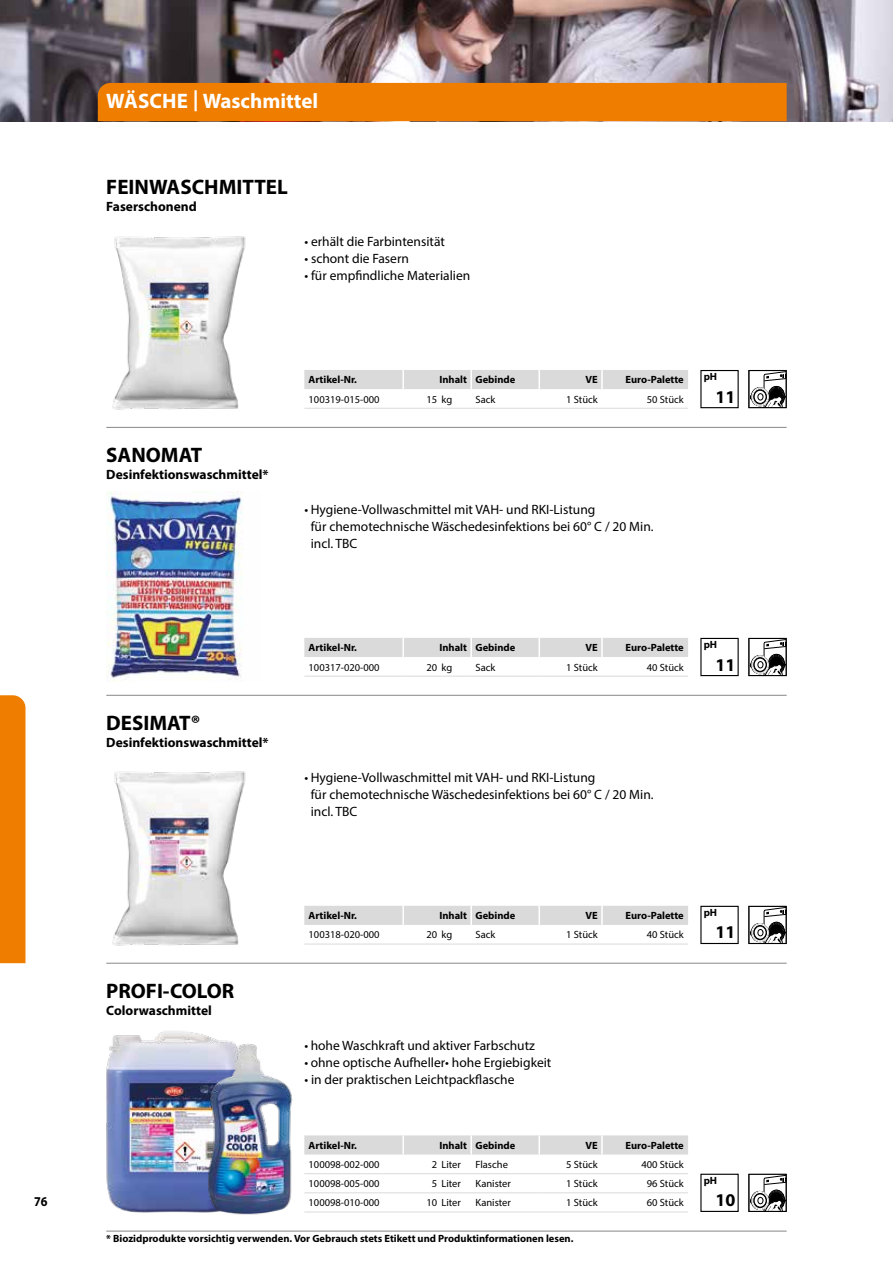
<style>
.page{position:relative;width:893px;height:1263px;background:#fff}
.page>*{position:absolute;margin:0;border:0;box-sizing:border-box;transform-origin:0 0}
.t1{font:700 21px "Myriad Pro";color:#000}
.t2{font:700 21px "Myriad Pro";color:#fff}
.t3{font:700 18px "Myriad Pro";color:#000}
.t4{font:13.5px/17px "Myriad Pro";color:#000}
.t5{font:700 13.5px "Myriad Pro";color:#000}
.t6{font:700 13.5px "Myriad Pro";color:#000;scale:.9 1}
.t7{font:700 10.5px "Myriad Pro";color:#000}
.t8{font:10.5px "Myriad Pro";color:#000}
</style>
<div class="page">
<img style="left:0;top:0;width:893px;height:121px">
<div style="left:0;top:695px;width:26px;height:268px;background:#ef7d00"></div>
<div style="left:98px;top:83px;width:689px;height:38px;background:#ef7d00"></div>
<hr style="left:106px;top:427px;width:681px;height:1px;background:#878787">
<div style="left:700px;top:370px;width:39px;height:38px;border:1px solid #000"></div>
<hr style="left:106px;top:695px;width:681px;height:1px;background:#878787">
<div style="left:700px;top:638px;width:39px;height:38px;border:1px solid #000"></div>
<hr style="left:106px;top:1231px;width:681px;height:1px;background:#878787">
<img style="left:106px;top:1031px;width:109px;height:182px">
<img style="left:193px;top:1039px;width:100px;height:176px">
<div style="left:700px;top:1174px;width:39px;height:38px;border:1px solid #000"></div>
<svg style="left:750px;top:1176px;width:35px;height:34px"></svg>
<div style="left:748px;top:1174px;width:39px;height:38px;border:1px solid #000"></div>
<svg style="left:304px;top:1135px;width:384px;height:19px"></svg>
<hr style="left:304px;top:1173px;width:99px;height:1px;background:#dadada">
<hr style="left:403px;top:1173px;width:38px;height:1px;background:#dadada">
<hr style="left:441px;top:1173px;width:30px;height:1px;background:#dadada">
<hr style="left:471px;top:1173px;width:68px;height:1px;background:#dadada">
<hr style="left:539px;top:1173px;width:63px;height:1px;background:#dadada">
<hr style="left:602px;top:1173px;width:86px;height:1px;background:#dadada">
<hr style="left:304px;top:1192px;width:99px;height:1px;background:#dadada">
<hr style="left:403px;top:1192px;width:38px;height:1px;background:#dadada">
<hr style="left:441px;top:1192px;width:30px;height:1px;background:#dadada">
<hr style="left:471px;top:1192px;width:68px;height:1px;background:#dadada">
<hr style="left:539px;top:1192px;width:63px;height:1px;background:#dadada">
<hr style="left:602px;top:1192px;width:86px;height:1px;background:#dadada">
<hr style="left:304px;top:1211px;width:99px;height:1px;background:#dadada">
<hr style="left:403px;top:1211px;width:38px;height:1px;background:#dadada">
<hr style="left:441px;top:1211px;width:30px;height:1px;background:#dadada">
<hr style="left:471px;top:1211px;width:68px;height:1px;background:#dadada">
<hr style="left:539px;top:1211px;width:63px;height:1px;background:#dadada">
<hr style="left:602px;top:1211px;width:86px;height:1px;background:#dadada">
<svg style="left:750px;top:640px;width:35px;height:34px"></svg>
<div style="left:748px;top:638px;width:39px;height:38px;border:1px solid #000"></div>
<svg style="left:750px;top:372px;width:35px;height:34px"></svg>
<div style="left:748px;top:370px;width:39px;height:38px;border:1px solid #000"></div>
<div style="left:304px;top:370px;width:384px;height:19px;background:#dadada"></div>
<hr style="left:304px;top:408px;width:99px;height:1px;background:#dadada">
<hr style="left:403px;top:408px;width:38px;height:1px;background:#dadada">
<hr style="left:441px;top:408px;width:30px;height:1px;background:#dadada">
<hr style="left:471px;top:408px;width:68px;height:1px;background:#dadada">
<hr style="left:539px;top:408px;width:63px;height:1px;background:#dadada">
<hr style="left:602px;top:408px;width:86px;height:1px;background:#dadada">
<div style="left:304px;top:638px;width:384px;height:19px;background:#dadada"></div>
<hr style="left:304px;top:676px;width:99px;height:1px;background:#dadada">
<hr style="left:403px;top:676px;width:38px;height:1px;background:#dadada">
<hr style="left:441px;top:676px;width:30px;height:1px;background:#dadada">
<hr style="left:471px;top:676px;width:68px;height:1px;background:#dadada">
<hr style="left:539px;top:676px;width:63px;height:1px;background:#dadada">
<hr style="left:602px;top:676px;width:86px;height:1px;background:#dadada">
<hr style="left:106px;top:963px;width:681px;height:1px;background:#878787">
<div style="left:700px;top:906px;width:39px;height:38px;border:1px solid #000"></div>
<svg style="left:750px;top:908px;width:35px;height:34px"></svg>
<div style="left:748px;top:906px;width:39px;height:38px;border:1px solid #000"></div>
<div style="left:304px;top:906px;width:384px;height:19px;background:#dadada"></div>
<hr style="left:304px;top:944px;width:99px;height:1px;background:#dadada">
<hr style="left:403px;top:944px;width:38px;height:1px;background:#dadada">
<hr style="left:441px;top:944px;width:30px;height:1px;background:#dadada">
<hr style="left:471px;top:944px;width:68px;height:1px;background:#dadada">
<hr style="left:539px;top:944px;width:63px;height:1px;background:#dadada">
<hr style="left:602px;top:944px;width:86px;height:1px;background:#dadada">
<img style="left:106px;top:492px;width:137px;height:189px">
<img style="left:112px;top:236px;width:134px;height:174px">
<img style="left:112px;top:771px;width:134px;height:175px">
<p class="t6" style="left:34px;top:1192px;width:16px">76</p>
<h1 class="t2" style="left:106px;top:87px;width:214px">WÄSCHE | Waschmittel</h1>
<h1 class="t1" style="left:106px;top:174px;width:183px">FEINWASCHMITTEL</h1>
<p class="t5" style="left:106px;top:198px;width:92px">Faserschonend</p>
<p class="t4" style="left:304px;top:233px;width:142px">• erhält die Farbintensität</p>
<p class="t4" style="left:304px;top:250px;width:106px">• schont die Fasern</p>
<p class="t4" style="left:304px;top:267px;width:167px">• für empfindliche Materialien</p>
<h1 class="t1" style="left:106px;top:441px;width:97px">SANOMAT</h1>
<p class="t5" style="left:106px;top:466px;width:164px">Desinfektionswaschmittel*</p>
<p class="t7" style="left:309px;top:373px;width:50px">Artikel-Nr.</p>
<p class="t7" style="left:439px;top:373px;width:77px">Inhalt Gebinde</p>
<p class="t7" style="left:585px;top:373px;width:14px">VE</p>
<p class="t7" style="left:626px;top:373px;width:60px">Euro-Palette</p>
<p class="t8" style="left:309px;top:393px;width:73px">100319-015-000</p>
<p class="t8" style="left:426px;top:393px;width:27px">15 kg</p>
<p class="t8" style="left:475px;top:393px;width:21px">Sack</p>
<p class="t8" style="left:566px;top:393px;width:33px">1 Stück</p>
<p class="t8" style="left:647px;top:393px;width:39px">50 Stück</p>
<p class="t7" style="left:704px;top:370px;width:15px">pH</p>
<h2 class="t3" style="left:715px;top:385px;width:21px">11</h2>
<p class="t4" style="left:311px;top:501px;width:344px;text-indent:-6px">• Hygiene-Vollwaschmittel mit VAH- und RKI-Listung<br>für chemotechnische Wäschedesinfektions bei 60° C / 20 Min. incl. TBC</p>
<h1 class="t1" style="left:106px;top:709px;width:96px">DESIMAT®</h1>
<p class="t5" style="left:106px;top:734px;width:164px">Desinfektionswaschmittel*</p>
<p class="t7" style="left:309px;top:641px;width:50px">Artikel-Nr.</p>
<p class="t7" style="left:439px;top:641px;width:77px">Inhalt Gebinde</p>
<p class="t7" style="left:585px;top:641px;width:14px">VE</p>
<p class="t7" style="left:626px;top:641px;width:60px">Euro-Palette</p>
<p class="t8" style="left:309px;top:660px;width:73px">100317-020-000</p>
<p class="t8" style="left:426px;top:660px;width:27px">20 kg</p>
<p class="t8" style="left:475px;top:660px;width:21px">Sack</p>
<p class="t8" style="left:566px;top:660px;width:33px">1 Stück</p>
<p class="t8" style="left:647px;top:660px;width:39px">40 Stück</p>
<p class="t7" style="left:704px;top:638px;width:15px">pH</p>
<h2 class="t3" style="left:715px;top:653px;width:21px">11</h2>
<p class="t4" style="left:311px;top:769px;width:344px;text-indent:-6px">• Hygiene-Vollwaschmittel mit VAH- und RKI-Listung<br>für chemotechnische Wäschedesinfektions bei 60° C / 20 Min. incl. TBC</p>
<h1 class="t1" style="left:106px;top:977px;width:130px">PROFI-COLOR</h1>
<p class="t5" style="left:106px;top:1002px;width:107px">Colorwaschmittel</p>
<p class="t7" style="left:309px;top:909px;width:50px">Artikel-Nr.</p>
<p class="t7" style="left:439px;top:909px;width:77px">Inhalt Gebinde</p>
<p class="t7" style="left:585px;top:909px;width:14px">VE</p>
<p class="t7" style="left:626px;top:909px;width:60px">Euro-Palette</p>
<p class="t8" style="left:309px;top:928px;width:73px">100318-020-000</p>
<p class="t8" style="left:426px;top:928px;width:27px">20 kg</p>
<p class="t8" style="left:475px;top:928px;width:21px">Sack</p>
<p class="t8" style="left:566px;top:928px;width:33px">1 Stück</p>
<p class="t8" style="left:647px;top:928px;width:39px">40 Stück</p>
<p class="t7" style="left:704px;top:906px;width:15px">pH</p>
<h2 class="t3" style="left:715px;top:920px;width:21px">11</h2>
<p class="t4" style="left:304px;top:1037px;width:232px">• hohe Waschkraft und aktiver Farbschutz</p>
<p class="t4" style="left:304px;top:1054px;width:249px">• ohne optische Aufheller• hohe Ergiebigkeit</p>
<p class="t4" style="left:304px;top:1071px;width:212px">• in der praktischen Leichtpackflasche</p>
<p class="t7" style="left:309px;top:1138px;width:50px">Artikel-Nr.</p>
<p class="t7" style="left:439px;top:1138px;width:77px">Inhalt Gebinde</p>
<p class="t7" style="left:585px;top:1138px;width:14px">VE</p>
<p class="t7" style="left:626px;top:1138px;width:60px">Euro-Palette</p>
<p class="t8" style="left:309px;top:1158px;width:73px">100098-002-000</p>
<p class="t8" style="left:432px;top:1158px;width:31px">2 Liter</p>
<p class="t8" style="left:475px;top:1158px;width:34px">Flasche</p>
<p class="t8" style="left:566px;top:1158px;width:33px">5 Stück</p>
<p class="t8" style="left:641px;top:1158px;width:44px">400 Stück</p>
<p class="t8" style="left:309px;top:1177px;width:73px">100098-005-000</p>
<p class="t8" style="left:432px;top:1177px;width:31px">5 Liter</p>
<p class="t8" style="left:475px;top:1177px;width:37px">Kanister</p>
<p class="t8" style="left:566px;top:1177px;width:33px">1 Stück</p>
<p class="t8" style="left:647px;top:1177px;width:39px">96 Stück</p>
<p class="t8" style="left:309px;top:1196px;width:73px">100098-010-000</p>
<p class="t8" style="left:426px;top:1196px;width:36px">10 Liter</p>
<p class="t8" style="left:475px;top:1196px;width:37px">Kanister</p>
<p class="t8" style="left:566px;top:1196px;width:33px">1 Stück</p>
<p class="t8" style="left:647px;top:1196px;width:39px">60 Stück</p>
<p class="t7" style="left:106px;top:1231px;width:469px">* Biozidprodukte vorsichtig verwenden. Vor Gebrauch stets Etikett und Produktinformationen lesen.</p>
<p class="t7" style="left:704px;top:1174px;width:15px">pH</p>
<h2 class="t3" style="left:715px;top:1188px;width:21px">10</h2>
</div>
